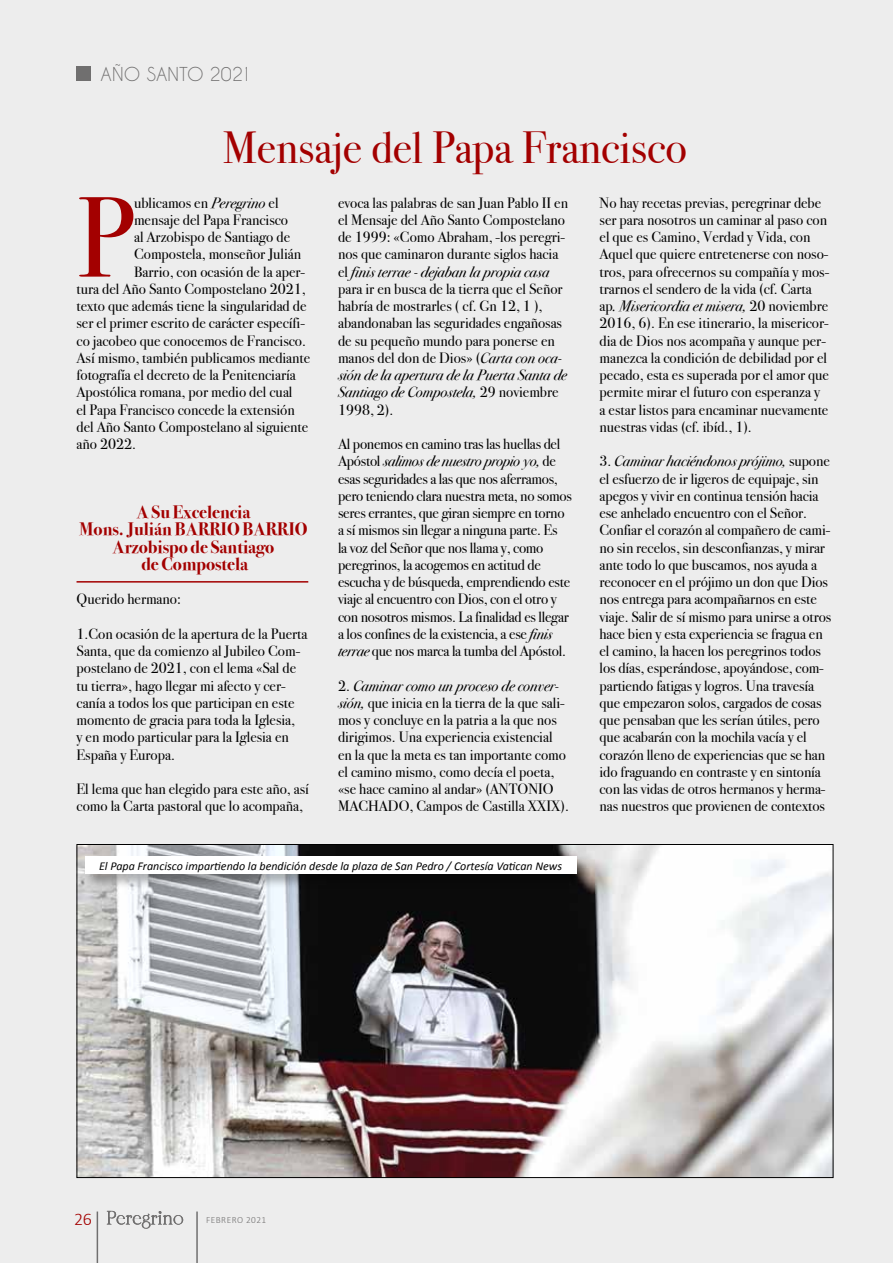
<style>
.page{position:relative;width:893px;height:1263px;background:#ededed}
.page>*{position:absolute;margin:0;border:0;box-sizing:border-box;transform-origin:0 0}
.t1{font:114.15px "Bodoni Svty Two ITCTT";color:#a30000}
.t2{font:45px "Bodoni Svty Two ITCTT";color:#a30000}
.t3{font:700 18px/17.2px "Bodoni Svty Two ITCTT";color:#a30000;text-align:center}
.t4{font:18px "Caviar Dreams";letter-spacing:.01em;color:#706f6f}
.t5{font:300 18px "Calibri";color:#a30000}
.t6{font:15px/17.2px "Bodoni Svty Two ITCTT";color:#000}
.t7{font:italic 12px "Calibri";color:#000}
.t8{font:300 9.45px "Calibri";letter-spacing:.05em;color:#706f6f}
.s1{font-style:italic}
</style>
<div class="page">
<hr style="left:97px;top:1211px;width:1px;height:52px;background:#706f6f">
<hr style="left:196px;top:1211px;width:2px;height:52px;background:#706f6f">
<svg style="left:107px;top:1211px;width:76px;height:18px"></svg>
<div style="left:77px;top:66px;width:14px;height:15px;background:#706f6f"></div>
<hr style="left:77px;top:581px;width:231px;height:2px;background:#a30000">
<img style="left:79px;top:846px;width:752px;height:330px">
<div style="left:84px;top:856px;width:508px;height:34px;background:#000;opacity:.3"></div>
<div style="left:85px;top:857px;width:491px;height:17px;background:#fff"></div>
<p class="t4" style="left:101px;top:63px;width:153px">AÑO SANTO 2021</p>
<h2 class="t2" style="left:223px;top:111px;width:466px">Mensaje del Papa Francisco</h2>
<h1 class="t1" style="left:77px;top:144px;width:59px">P</h1>
<p class="t6" style="left:134px;top:192px;width:146px">ublicamos en <span class="s1">Peregrino</span> el</p>
<p class="t6" style="left:134px;top:209px;width:156px">mensaje del Papa Francisco</p>
<p class="t6" style="left:134px;top:227px;width:158px">al Arzobispo de Santiago de</p>
<p class="t6" style="left:134px;top:244px;width:169px">Compostela, monseñor Julián</p>
<p class="t6" style="left:134px;top:261px;width:173px">Barrio, con ocasión de la aper-</p>
<p class="t6" style="left:77px;top:278px;width:230px">tura del Año Santo Compostelano 2021,</p>
<p class="t6" style="left:77px;top:296px;width:231px">texto que además tiene la singularidad de</p>
<p class="t6" style="left:77px;top:313px;width:230px">ser el primer escrito de carácter específi-</p>
<p class="t6" style="left:77px;top:330px;width:231px">co jacobeo que conocemos de Francisco.</p>
<p class="t6" style="left:77px;top:347px;width:235px">Así mismo, también publicamos mediante</p>
<p class="t6" style="left:77px;top:365px;width:221px">fotografía el decreto de la Penitenciaría</p>
<p class="t6" style="left:77px;top:382px;width:217px">Apostólica romana, por medio del cual</p>
<p class="t6" style="left:77px;top:399px;width:220px">el Papa Francisco concede la extensión</p>
<p class="t6" style="left:77px;top:416px;width:233px">del Año Santo Compostelano al siguiente</p>
<p class="t6" style="left:77px;top:434px;width:61px">año 2022.</p>
<p class="t3" style="left:79px;top:502px;width:230px">A Su Excelencia<br>Mons. Julián BARRIO BARRIO<br>Arzobispo de Santiago<br>de Compostela</p>
<p class="t6" style="left:77px;top:589px;width:106px">Querido hermano:</p>
<p class="t6" style="left:77px;top:623px;width:232px">1.Con ocasión de la apertura de la Puerta Santa, que da comienzo al Jubileo Com&shy;postelano de 2021, con el lema «Sal de tu tierra», hago llegar mi afecto y cer&shy;canía a todos los que participan en este momento de gracia para toda la Iglesia,<br>y en modo particular para la Iglesia en España y Europa.</p>
<p class="t6" style="left:77px;top:779px;width:234px">El lema que han elegido para este año, así como la Carta pastoral que lo acompaña,</p>
<p class="t6" style="left:338px;top:192px;width:231px">evoca las palabras de san Juan Pablo II en el Mensaje del Año Santo Compostelano de 1999: «Como Abraham, -los peregri&shy;nos que caminaron durante siglos hacia el <span class="s1">finis terrae - dejaban la propia casa </span>para ir en busca de la tierra que el Señor habría de mostrarles ( cf. Gn 12, 1 ), abandonaban las seguridades engañosas de su pequeño mundo para ponerse en manos del don de Dios» (<span class="s1">Carta con oca&shy;sión de la apertura de la Puerta Santa de Santiago de Compostela,</span> 29 noviembre 1998, 2).</p>
<p class="t6" style="left:338px;top:434px;width:235px">Al ponemos en camino tras las huellas del Apóstol <span class="s1">salimos de nuestro propio yo,</span> de esas seguridades a las que nos aferramos, pero teniendo clara nuestra meta, no somos seres errantes, que giran siempre en torno a sí mismos sin llegar a ninguna parte. Es<br>la voz del Señor que nos llama y, como peregrinos, la acogemos en actitud de escucha y de búsqueda, emprendiendo este viaje al encuentro con Dios, con el otro y con nosotros mismos. La finalidad es llegar a los confines de la existencia, a ese <span class="s1">finis terrae</span> que nos marca la tumba del Apóstol.</p>
<p class="t6" style="left:338px;top:675px;width:232px">2. <span class="s1">Caminar como un proceso de conver&shy;sión,</span> que inicia en la tierra de la que sali&shy;mos y concluye en la patria a la que nos dirigimos. Una experiencia existencial en la que la meta es tan importante como el camino mismo, como decía el poeta, «se hace camino al andar» (ANTONIO MACHADO, Campos de Castilla XXIX).</p>
<p class="t7" style="left:99px;top:858px;width:465px">El Papa Francisco impartiendo la bendición desde la plaza de San Pedro / Cortesía Vatican News</p>
<p class="t6" style="left:600px;top:192px;width:231px">No hay recetas previas, peregrinar debe ser para nosotros un caminar al paso con el que es Camino, Verdad y Vida, con Aquel que quiere entretenerse con noso&shy;tros, para ofrecernos su compañía y mos&shy;trarnos el sendero de la vida (cf. Carta ap<span class="s1">. Misericordia et misera,</span> 20 noviembre 2016, 6). En ese itinerario, la misericor&shy;dia de Dios nos acompaña y aunque per&shy;manezca la condición de debilidad por el pecado, esta es superada por el amor que permite mirar el futuro con esperanza y a estar listos para encaminar nuevamente nuestras vidas (cf. ibíd., 1).</p>
<p class="t6" style="left:600px;top:451px;width:233px">3. <span class="s1">Caminar haciéndonos prójimo,</span> supone el esfuerzo de ir ligeros de equipaje, sin apegos y vivir en continua tensión hacia ese anhelado encuentro con el Señor.<br>Confiar el corazón al compañero de cami&shy;no sin recelos, sin desconfianzas, y mirar ante todo lo que buscamos, nos ayuda a reconocer en el prójimo un don que Dios nos entrega para acompañarnos en este viaje. Salir de sí mismo para unirse a otros hace bien y esta experiencia se fragua en el camino, la hacen los peregrinos todos los días, esperándose, apoyándose, com&shy;partiendo fatigas y logros. Una travesía que empezaron solos, cargados de cosas que pensaban que les serían útiles, pero que acabarán con la mochila vacía y el corazón lleno de experiencias que se han ido fraguando en contraste y en sintonía con las vidas de otros hermanos y herma&shy;nas nuestros que provienen de contextos</p>
<p class="t5" style="left:74px;top:1208px;width:19px">26</p>
<p class="t8" style="left:206px;top:1214px;width:62px">FEBRERO 2021</p>
</div>
